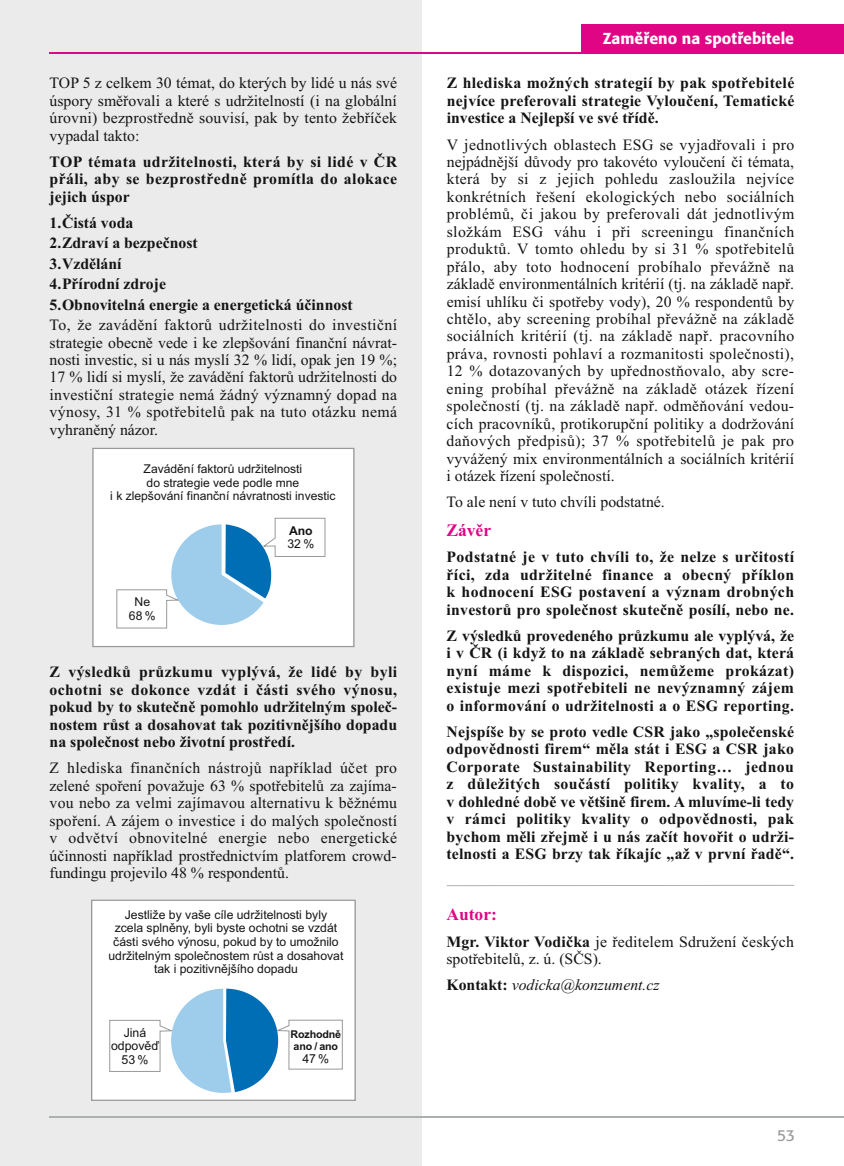
<style>
.page{position:relative;width:844px;height:1166px;background:#fff}
.page>*{position:absolute;margin:0;border:0;box-sizing:border-box;transform-origin:0 0}
.t1{font:700 17.5px "Times New Roman";color:#e00585}
.t2{font:15.75px/17.5px "Times New Roman";color:#141414;text-align:justify}
.t3{font:700 15.75px/17.5px "Times New Roman";letter-spacing:.01em;color:#141414;text-align:justify}
.t4{font:italic 15.75px "Times New Roman";color:#141414}
.t5{font:500 15.75px "Formata";color:#fff}
.t6{font:15.75px "Formata";color:#999}
.t7{font:12.42px/13.8px "Arial";color:#141414;text-align:center}
.t8{font:12.25px/13.7px "Arial";color:#141414;text-align:center}
.t9{font:700 12.25px "Arial";color:#141414}
.t10{font:12.08px/13.5px "Arial";color:#141414;text-align:center}
.t11{font:700 10.67px/11.9px "Arial";letter-spacing:-.015em;color:#141414}
.s1{font-weight:700}
.s2{font-weight:700;font-style:normal}
</style>
<div class="page">
<div style="left:0;top:0;width:422px;height:1166px;background:#ebebeb"></div>
<hr style="left:50px;top:1116px;width:793px;height:1px;background:#adb0b0">
<div style="left:581px;top:24px;width:262px;height:29px;background:#e00585"></div>
<hr style="left:50px;top:52px;width:793px;height:2px;background:#e00585">
<div style="left:92px;top:447px;width:263px;height:201px;background:#fff"></div>
<svg style="left:116px;top:517px;width:210px;height:112px"></svg>
<div style="left:91px;top:899px;width:265px;height:202px;background:#fff"></div>
<svg style="left:109px;top:988px;width:234px;height:105px"></svg>
<hr style="left:446px;top:885px;width:348px;height:1px;background:#adb0b0">
<p class="t2" style="left:50px;top:76px;width:349px">TOP 5 z celkem 30 témat, do kterých by lidé u nás své úspory směřovali a které s udržitelností (i na globální úrovni) bezprostředně souvisí, pak by tento žebříček vypadal takto:</p>
<p class="t3" style="left:50px;top:155px;width:349px">TOP témata udržitelnosti, která by si lidé v ČR přáli, aby se bezprostředně promítla do alokace jejich úspor</p>
<p class="t3" style="left:50px;top:214px;width:304px;line-height:20.5px;text-align:left">1.Čistá voda<br>2.Zdraví a bezpečnost<br>3.Vzdělání<br>4.Přírodní zdroje<br>5.Obnovitelná energie a energetická účinnost</p>
<p class="t2" style="left:50px;top:318px;width:349px">To, že zavádění faktorů udržitelnosti do investiční strategie obecně vede i ke zlepšování finanční návrat&shy;nosti investic, si u nás myslí 32 % lidí, opak jen 19 %; 17 % lidí si myslí, že zavádění faktorů udržitelnosti do investiční strategie nemá žádný významný dopad na výnosy, 31 % spotřebitelů pak na tuto otázku nemá vyhraněný názor.</p>
<p class="t10" style="left:110px;top:463px;width:227px">Zavádění faktorů udržitelnosti<br>do strategie vede podle mne<br>i k zlepšování finanční návratnosti investic</p>
<p class="t8" style="left:129px;top:596px;width:28px">Ne<br>68 %</p>
<p class="t9" style="left:289px;top:526px;width:25px">Ano</p>
<p class="t8" style="left:287px;top:538px;width:28px">32 %</p>
<p class="t3" style="left:50px;top:665px;width:349px">Z výsledků průzkumu vyplývá, že lidé by byli ochotni se dokonce vzdát i části svého výnosu, pokud by to skutečně pomohlo udržitelným společ&shy;nostem růst a dosahovat tak pozitivnějšího dopadu na společnost nebo životní prostředí.</p>
<p class="t2" style="left:50px;top:761px;width:349px">Z hlediska finančních nástrojů například účet pro zelené spoření považuje 63 % spotřebitelů za zajíma&shy;vou nebo za velmi zajímavou alternativu k běžnému spoření. A zájem o investice i do malých společností v odvětví obnovitelné energie nebo energetické účinnosti například prostřednictvím platforem crowd&shy;fundingu projevilo 48 % respondentů.</p>
<p class="t8" style="left:108px;top:908px;width:236px">Jestliže by vaše cíle udržitelnosti byly<br>zcela splněny, byli byste ochotni se vzdát části svého výnosu, pokud by to umožnilo udržitelným společnostem růst a dosahovat tak i pozitivnějšího dopadu</p>
<p class="t7" style="left:111px;top:1026px;width:50px">Jiná odpověď<br>53 %</p>
<p class="t11" style="left:290px;top:1029px;width:52px">Rozhodně ano / ano</p>
<p class="t7" style="left:302px;top:1053px;width:28px">47 %</p>
<p class="t5" style="left:602px;top:29px;width:193px">Zaměřeno na spotřebitele</p>
<p class="t3" style="left:446px;top:76px;width:349px">Z hlediska možných strategií by pak spotřebitelé nejvíce preferovali strategie Vyloučení, Tematické investice a Nejlepší ve své třídě.</p>
<p class="t2" style="left:446px;top:137px;width:349px">V jednotlivých oblastech ESG se vyjadřovali i pro nejpádnější důvody pro takovéto vyloučení či témata, která by si z jejich pohledu zasloužila nejvíce konkrétních řešení ekologických nebo sociálních problémů, či jakou by preferovali dát jednotlivým složkám ESG váhu i při screeningu finančních produktů. V tomto ohledu by si 31 % spotřebitelů přálo, aby toto hodnocení probíhalo převážně na základě environmentálních kritérií (tj. na základě např. emisí uhlíku či spotřeby vody), 20 % respondentů by chtělo, aby screening probíhal převážně na základě sociálních kritérií (tj. na základě např. pracovního práva, rovnosti pohlaví a rozmanitosti společnosti), 12 % dotazovaných by upřednostňovalo, aby scre&shy;ening probíhal převážně na základě otázek řízení společností (tj. na základě např. odměňování vedou&shy;cích pracovníků, protikorupční politiky a dodržování daňových předpisů); 37 % spotřebitelů je pak pro vyvážený mix environmentálních a sociálních kritérií i otázek řízení společností.</p>
<p class="t2" style="left:446px;top:495px;width:220px">To ale není v tuto chvíli podstatné.</p>
<p class="t1" style="left:446px;top:524px;width:46px">Závěr</p>
<p class="t3" style="left:446px;top:550px;width:349px">Podstatné je v tuto chvíli to, že nelze s určitostí říci, zda udržitelné finance a obecný příklon k hodnocení ESG postavení a význam drobných investorů pro společnost skutečně posílí, nebo ne.</p>
<p class="t3" style="left:446px;top:628px;width:349px">Z výsledků provedeného průzkumu ale vyplývá, že i v ČR (i když to na základě sebraných dat, která nyní máme k dispozici, nemůžeme prokázat) existuje mezi spotřebiteli ne nevýznamný zájem o informování o udržitelnosti a o ESG reporting.</p>
<p class="t3" style="left:446px;top:724px;width:349px">Nejspíše by se proto vedle CSR jako „společenské odpovědnosti firem“ měla stát i ESG a CSR jako Corporate Sustainability Reporting… jednou z důležitých součástí politiky kvality, a to v dohledné době ve většině firem. A mluvíme-li tedy v rámci politiky kvality o odpovědnosti, pak bychom měli zřejmě i u nás začít hovořit o udrži&shy;telnosti a ESG brzy tak říkajíc „až v první řadě“.</p>
<p class="t1" style="left:446px;top:908px;width:52px">Autor:</p>
<p class="t2" style="left:446px;top:934px;width:349px"><span class="s1">Mgr. Viktor Vodička</span> je ředitelem Sdružení českých spotřebitelů, z. ú. (SČS).</p>
<p class="t4" style="left:446px;top:979px;width:215px"><span class="s2">Kontakt:</span> vodicka@konzument.cz</p>
<p class="t6" style="left:777px;top:1125px;width:19px">53</p>
</div>
